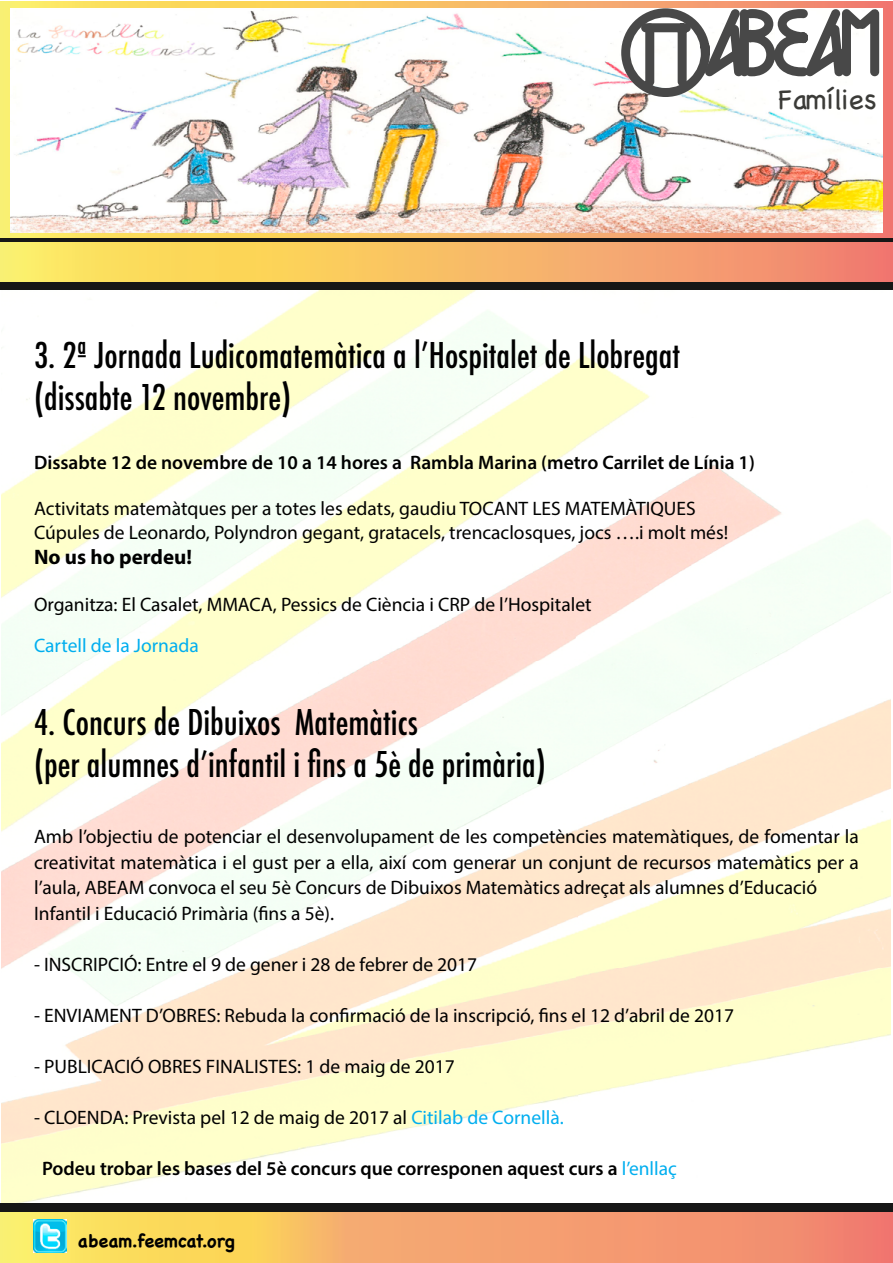
<style>
.page{position:relative;width:893px;height:1263px;background:#fff}
.page>*{position:absolute;margin:0;border:0;box-sizing:border-box;transform-origin:0 0}
.t1{font:500 condensed 34.5px/41.4px "Futura";color:#000}
.t2{font:28.5px "Chalkboard";color:#3b3b38}
.t3{font:700 21px "Myriad Pro";color:#000}
.t4{font:19.5px/25.5px "Myriad Pro";color:#000}
.t5{font:600 19.5px "Myriad Pro";color:#000}
.t6{font:19.5px "Myriad Pro";color:#00aeef}
.t7{font:700 18px "Chalkboard";color:#000}
.s1{color:#00aeef}
.s2{font-weight:400;color:#00aeef}
</style>
<div class="page">
<img style="left:1px;top:290px;width:575px;height:913px">
<img style="left:576px;top:355px;width:315px;height:742px">
<svg style="left:1px;top:2px;width:892px;height:280px;background:#f3b866"></svg>
<img style="left:11px;top:8px;width:872px;height:225px">
<svg style="left:0;top:1212px;width:893px;height:51px;background:#f6ae6a"></svg>
<hr style="left:0;top:239px;width:893px;height:3px;background:#161616">
<img style="left:33px;top:1220px;width:33px;height:33px">
<svg style="left:621px;top:8px;width:258px;height:89px"></svg>
<div style="left:0;top:1203px;width:893px;height:9px;background:#161616"></div>
<div style="left:0;top:282px;width:893px;height:8px;background:#161616"></div>
<h2 class="t2" style="left:778px;top:82px;width:100px">Famílies</h2>
<h1 class="t1" style="left:34px;top:335px;width:648px">3. 2ª Jornada Ludicomatemàtica a l’Hospitalet de Llobregat (dissabte 12 novembre)</h1>
<p class="t5" style="left:34px;top:450px;width:722px">Dissabte 12 de novembre de 10 a 14 hores a Rambla Marina (metro Carrilet de Línia 1)</p>
<p class="t4" style="left:34px;top:497px;width:696px;line-height:23.4px">Activitats matemàtques per a totes les edats, gaudiu TOCANT LES MATEMÀTIQUES<br>Cúpules de Leonardo, Polyndron gegant, gratacels, trencaclosques, jocs ….i molt més!</p>
<p class="t3" style="left:34px;top:543px;width:160px">No us ho perdeu!</p>
<p class="t4" style="left:34px;top:591px;width:559px">Organitza: El Casalet, MMACA, Pessics de Ciència i CRP de l’Hospitalet</p>
<p class="t6" style="left:34px;top:634px;width:166px">Cartell de la Jornada</p>
<h1 class="t1" style="left:34px;top:702px;width:513px">4. Concurs de Dibuixos Matemàtics<br>(per alumnes d’infantil i fins a 5è de primària)</h1>
<p class="t4" style="left:34px;top:824px;width:826px">Amb l’objectiu de potenciar el desenvolupament de les competències matemàtiques, de fomentar la creativitat matemàtica i el gust per a ella, així com generar un conjunt de recursos matemàtics per a l’aula, ABEAM convoca el seu 5è Concurs de Dibuixos Matemàtics adreçat als alumnes d’Educació Infantil i Educació Primària (fins a 5è).</p>
<p class="t4" style="left:34px;top:951px;width:445px">- INSCRIPCIÓ: Entre el 9 de gener i 28 de febrer de 2017</p>
<p class="t4" style="left:34px;top:1002px;width:702px">- ENVIAMENT D’OBRES: Rebuda la confirmació de la inscripció, fins el 12 d’abril de 2017</p>
<p class="t4" style="left:34px;top:1053px;width:422px">- PUBLICACIÓ OBRES FINALISTES: 1 de maig de 2017</p>
<p class="t4" style="left:34px;top:1104px;width:531px">- CLOENDA: Prevista pel 12 de maig de 2017 al <span class="s1">Citilab de Cornellà.</span></p>
<p class="t5" style="left:42px;top:1156px;width:636px">Podeu trobar les bases del 5è concurs que corresponen aquest curs a <span class="s2">l’enllaç</span></p>
<p class="t7" style="left:78px;top:1230px;width:158px">abeam.feemcat.org</p>
</div>
